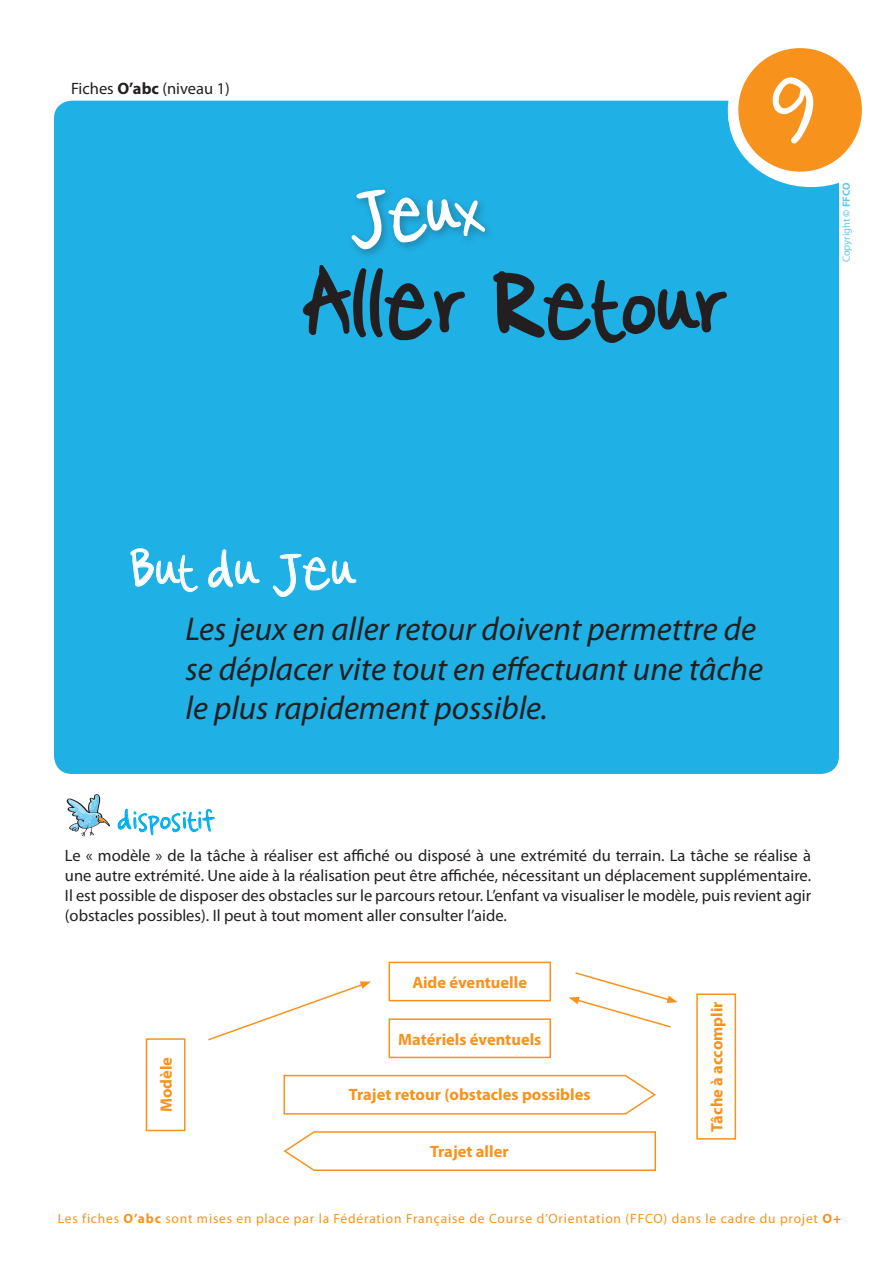
<style>
.page{position:relative;width:893px;height:1263px;background:#fff}
.page>*{position:absolute;margin:0;border:0;box-sizing:border-box;transform-origin:0 0}
.t1{font:75px "Cataclysmic";color:#231f20}
.t2{font:60px "Cataclysmic";color:#fff}
.t3{font:45px "Cataclysmic";color:#fff}
.t4{font:italic 33px/39.6px "Myriad Pro";color:#231f20}
.t5{font:24px "Cataclysmic";color:#00aeef}
.t6{font:16.5px/19.8px "Myriad Pro";color:#231f20;text-align:justify}
.t7{font:700 16.5px "Myriad Pro";color:#f7931d}
.t8{font:13.5px "Myriad Pro";letter-spacing:.06em;color:#f7931d}
.t9{font:10.5px "Myriad Pro";color:#66c6eb}
.s1{font-weight:700}
</style>
<div class="page">
<div style="left:54px;top:101px;width:785px;height:673px;background:#1fb0e6;border-radius:18px"></div>
<svg style="left:130px;top:548px;width:68px;height:44px"></svg>
<svg style="left:208px;top:549px;width:52px;height:39px"></svg>
<svg style="left:273px;top:553px;width:84px;height:44px"></svg>
<svg style="left:493px;top:271px;width:234px;height:72px"></svg>
<svg style="left:302px;top:189px;width:184px;height:152px"></svg>
<svg style="left:117px;top:808px;width:98px;height:27px"></svg>
<svg style="left:67px;top:794px;width:43px;height:43px"></svg>
<div style="left:696px;top:993px;width:40px;height:146px;border:2px solid #f7931d"></div>
<div style="left:146px;top:1038px;width:39px;height:93px;border:2px solid #f7931d"></div>
<div style="left:389px;top:1018px;width:162px;height:40px;border:2px solid #f7931d"></div>
<div style="left:389px;top:962px;width:162px;height:39px;border:2px solid #f7931d"></div>
<svg style="left:283px;top:1131px;width:373px;height:40px"></svg>
<svg style="left:283px;top:1074px;width:373px;height:41px"></svg>
<svg style="left:208px;top:981px;width:163px;height:60px"></svg>
<svg style="left:568px;top:972px;width:110px;height:56px"></svg>
<svg style="left:728px;top:48px;width:134px;height:139px"></svg>
<p class="t6" style="left:71px;top:79px;width:160px">Fiches <span class="s1">O’abc</span> (niveau 1)</p>
<p class="t2" style="left:341px;top:190px;width:141px;rotate:-6deg">Jeux</p>
<p class="t1" style="left:302px;top:266px;width:427px">Aller Retour</p>
<p class="t9" style="left:840px;top:262px;width:81px;rotate:-90deg">Copyright <span class="s1">© FFCO</span></p>
<p class="t3" style="left:123px;top:546px;width:231px">But du Jeu</p>
<p class="t4" style="left:185px;top:609px;width:579px">Les jeux en aller retour doivent permettre de se déplacer vite tout en effectuant une tâche le plus rapidement possible.</p>
<p class="t5" style="left:117px;top:807px;width:99px">dispositif</p>
<p class="t6" style="left:65px;top:845px;width:748px">Le « modèle » de la tâche à réaliser est affiché ou disposé à une extrémité du terrain. La tâche se réalise à une autre extrémité. Une aide à la réalisation peut être affichée, nécessitant un déplacement supplémentaire.<br>Il est possible de disposer des obstacles sur le parcours retour. L’enfant va visualiser le modèle, puis revient agir (obstacles possibles). Il peut à tout moment aller consulter l’aide.</p>
<p class="t7" style="left:155px;top:1112px;width:57px;rotate:-90deg">Modèle</p>
<p class="t7" style="left:412px;top:971px;width:116px">Aide éventuelle</p>
<p class="t7" style="left:398px;top:1028px;width:145px">Matériels éventuels</p>
<p class="t7" style="left:349px;top:1084px;width:243px">Trajet retour (obstacles possibles</p>
<p class="t7" style="left:430px;top:1140px;width:80px">Trajet aller</p>
<p class="t7" style="left:706px;top:1131px;width:132px;rotate:-90deg">Tâche à accomplir</p>
<p class="t8" style="left:58px;top:1210px;width:785px">Les fiches <span class="s1">O’abc</span> sont mises en place par la Fédération Française de Course d’Orientation (FFCO) dans le cadre du projet <span class="s1">O+</span></p>
</div>
